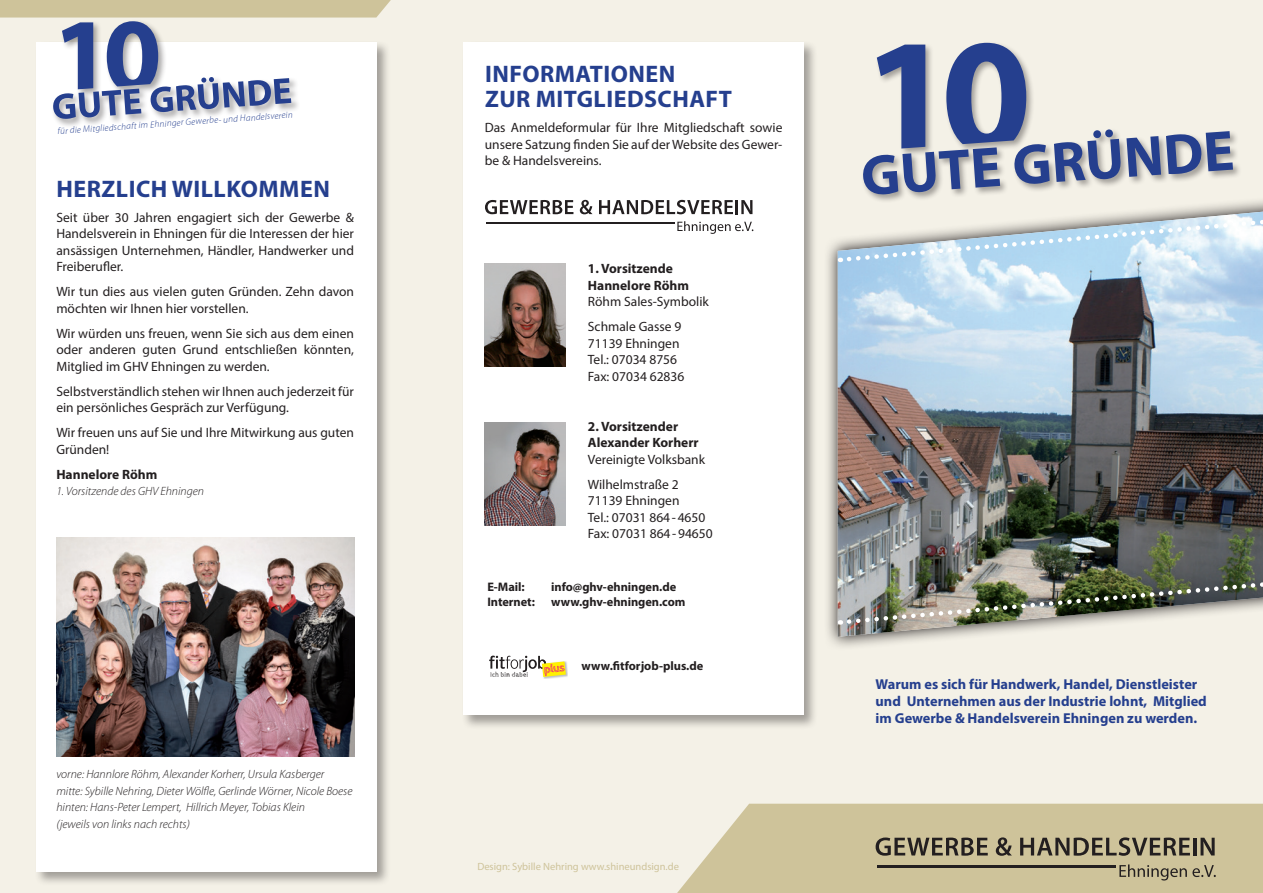
<style>
.page{position:relative;width:1263px;height:893px;background:#f4f1e7}
.page>*{position:absolute;margin:0;border:0;box-sizing:border-box;transform-origin:0 0}
.t1{font:700 24px/25.5px "Myriad Pro";letter-spacing:.02em;color:#253f8e}
.t2{font:700 14.4px/17.2px "Myriad Pro";color:#253f8e}
.t3{font:13.5px/16.5px "Myriad Pro";color:#231f20}
.t4{font:700 13.5px/16.5px "Myriad Pro";color:#231f20}
.t5{font:700 12.3px "Myriad Pro";letter-spacing:-.005em;color:#231f20}
.t6{font:italic 300 12px/16.5px "Myriad Pro";color:#231f20}
.t7{font:10.5px "Myriad Pro";color:#cec39a}
.t8{font:italic 300 9.3px "Myriad Pro";color:#253f8e}
</style>
<div class="page">
<svg style="left:677px;top:804px;width:586px;height:89px;fill:#cec39a"></svg>
<svg style="left:1119px;top:864px;width:97px;height:16px"></svg>
<hr style="left:877px;top:865px;width:239px;height:2px;background:#231f20">
<svg style="left:875px;top:837px;width:113px;height:19px"></svg>
<svg style="left:996px;top:837px;width:16px;height:19px"></svg>
<svg style="left:1020px;top:837px;width:170px;height:19px"></svg>
<hr style="left:1193px;top:838px;width:3px;height:17px;background:#231f20">
<svg style="left:1200px;top:838px;width:15px;height:17px"></svg>
<div style="left:34px;top:40px;width:356px;height:846px;background:#231f20;opacity:.4"></div>
<div style="left:36px;top:43px;width:340px;height:829px;background:#fff"></div>
<div style="left:51px;top:20px;width:249px;height:108px;background:#231f20;opacity:.4"></div>
<svg style="left:0;top:0;width:391px;height:119px"></svg>
<div style="left:461px;top:40px;width:357px;height:689px;background:#231f20;opacity:.4"></div>
<div style="left:463px;top:43px;width:341px;height:672px;background:#fff"></div>
<svg style="left:677px;top:221px;width:76px;height:13px"></svg>
<hr style="left:486px;top:222px;width:189px;height:2px;background:#231f20">
<svg style="left:485px;top:200px;width:88px;height:14px"></svg>
<svg style="left:580px;top:200px;width:12px;height:14px"></svg>
<svg style="left:599px;top:200px;width:134px;height:14px"></svg>
<hr style="left:735px;top:200px;width:3px;height:14px;background:#231f20">
<svg style="left:741px;top:200px;width:11px;height:14px"></svg>
<svg style="left:827px;top:200px;width:436px;height:447px"></svg>
<img style="left:838px;top:212px;width:425px;height:425px">
<img style="left:840px;top:579px;width:423px;height:47px">
<svg style="left:840px;top:217px;width:423px;height:47px"></svg>
<div style="left:861px;top:41px;width:381px;height:163px;background:#231f20;opacity:.4"></div>
<svg style="left:862px;top:43px;width:371px;height:152px"></svg>
<img style="left:485px;top:423px;width:81px;height:103px">
<img style="left:485px;top:263px;width:81px;height:103px">
<img style="left:56px;top:537px;width:298px;height:219px">
<img style="left:543px;top:662px;width:25px;height:17px">
<svg style="left:489px;top:656px;width:77px;height:21px"></svg>
<p class="t8" style="left:57px;top:125px;width:237px;rotate:-4deg">für die Mitgliedschaft im Ehninger Gewerbe- und Handelsverein</p>
<h1 class="t1" style="left:57px;top:175px;width:275px">HERZLICH WILLKOMMEN</h1>
<p class="t3" style="left:56px;top:209px;width:299px;text-align:justify">Seit über 30 Jahren engagiert sich der Gewerbe &amp; Handelsverein in Ehningen für die Interessen der hier ansässigen Unternehmen, Händler, Handwerker und Freiberufler.</p>
<p class="t3" style="left:56px;top:283px;width:299px">Wir tun dies aus vielen guten Gründen. Zehn davon möchten wir Ihnen hier vorstellen.</p>
<p class="t3" style="left:56px;top:325px;width:299px;text-align:justify">Wir würden uns freuen, wenn Sie sich aus dem einen oder anderen guten Grund entschließen könnten, Mitglied im GHV Ehningen zu werden.</p>
<p class="t3" style="left:56px;top:383px;width:299px">Selbstverständlich stehen wir Ihnen auch jederzeit für ein persönliches Gespräch zur Verfügung.</p>
<p class="t3" style="left:56px;top:424px;width:299px">Wir freuen uns auf Sie und Ihre Mitwirkung aus guten<br>Gründen!</p>
<p class="t4" style="left:56px;top:465px;width:103px">Hannelore Röhm</p>
<p class="t6" style="left:56px;top:483px;width:149px">1. Vorsitzende des GHV Ehningen</p>
<p class="t6" style="left:56px;top:766px;width:298px">vorne: Hannlore Röhm, Alexander Korherr, Ursula Kasberger mitte: Sybille Nehring, Dieter Wölfle, Gerlinde Wörner, Nicole Boese hinten: Hans-Peter Lempert, Hillrich Meyer, Tobias Klein<br>(jeweils von links nach rechts)</p>
<h1 class="t1" style="left:485px;top:60px;width:248px">INFORMATIONEN<br>ZUR MITGLIEDSCHAFT</h1>
<p class="t3" style="left:485px;top:119px;width:299px;text-align:justify">Das Anmeldeformular für Ihre Mitgliedschaft sowie unsere Satzung finden Sie auf der Website des Gewer&shy;be &amp; Handelsvereins.</p>
<p class="t4" style="left:588px;top:260px;width:103px">1. Vorsitzende<br>Hannelore Röhm</p>
<p class="t3" style="left:588px;top:289px;width:122px;line-height:25px">Röhm Sales-Symbolik<br>Schmale Gasse 9</p>
<p class="t3" style="left:588px;top:335px;width:98px">71139 Ehningen<br>Tel.: 07034 8756<br>Fax: 07034 62836</p>
<p class="t4" style="left:588px;top:417px;width:112px">2. Vorsitzender<br>Alexander Korherr</p>
<p class="t3" style="left:588px;top:446px;width:119px;line-height:25px">Vereinigte Volksbank<br>Wilhelmstraße 2</p>
<p class="t3" style="left:588px;top:492px;width:126px">71139 Ehningen<br>Tel.: 07031 864-4650<br>Fax: 07031 864-94650</p>
<p class="t5" style="left:487px;top:579px;width:39px">E-Mail:</p>
<p class="t5" style="left:551px;top:579px;width:126px">info@ghv-ehningen.de</p>
<p class="t5" style="left:487px;top:594px;width:49px">Internet:</p>
<p class="t5" style="left:551px;top:594px;width:136px">www.ghv-ehningen.com</p>
<p class="t5" style="left:582px;top:658px;width:123px">www.fitforjob-plus.de</p>
<p class="t7" style="left:477px;top:860px;width:203px">Design: Sybille Nehring www.shineundsign.de</p>
<p class="t2" style="left:876px;top:675px;width:333px">Warum es sich für Handwerk, Handel, Dienstleister und Unternehmen aus der Industrie lohnt, Mitglied im Gewerbe &amp; Handelsverein Ehningen zu werden.</p>
</div>
